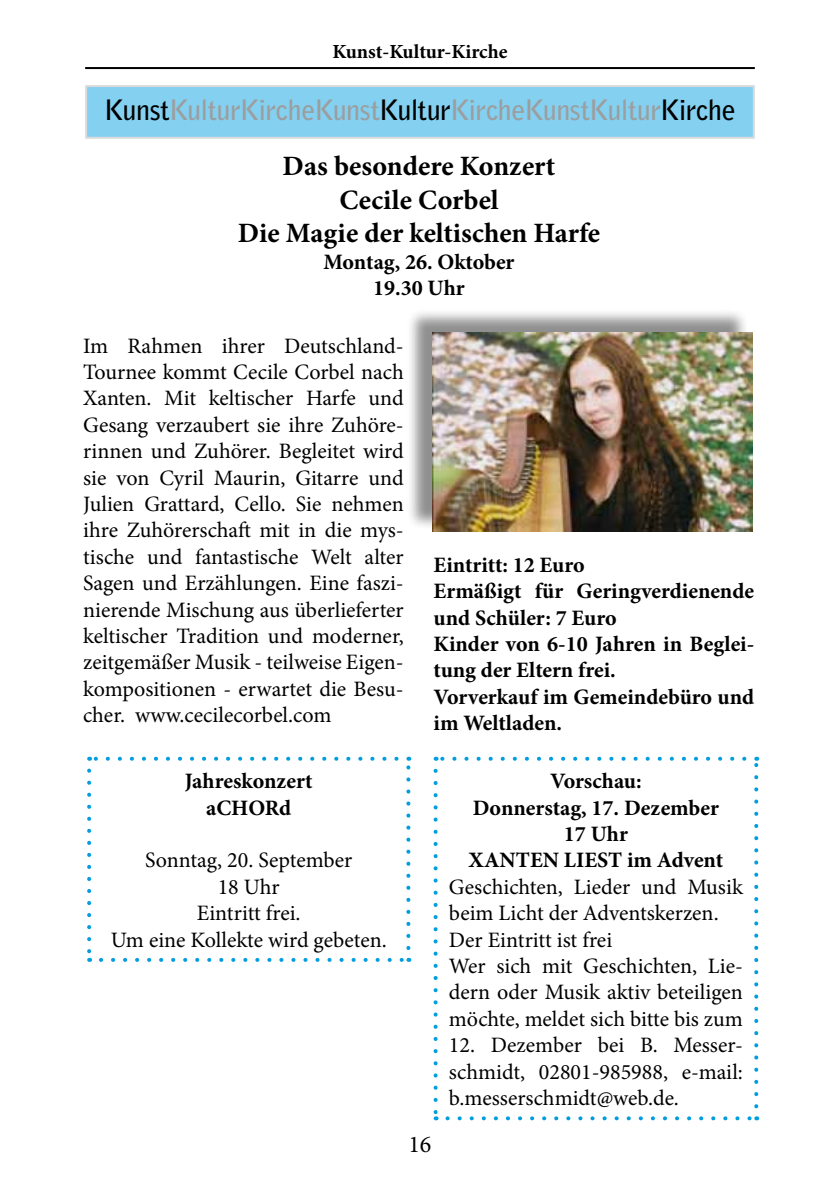
<style>
.page{position:relative;width:840px;height:1191px;background:#fff}
.page>*{position:absolute;margin:0;border:0;box-sizing:border-box;transform-origin:0 0}
.t1{font:700 28px/33.6px "Minion Pro";color:#000;text-align:center}
.t2{font:700 28px "Bell Gothic Std";letter-spacing:-.015em;color:#9c9e9f}
.t3{font:24px "Minion Pro";color:#000}
.t4{font:22px/26.4px "Minion Pro";color:#000;text-align:justify}
.t5{font:700 22px/26.4px "Minion Pro";color:#000;text-align:center}
.t6{font:700 20px "Minion Pro";color:#000}
.s1{color:#000}
</style>
<div class="page">
<hr style="left:85px;top:67px;width:669px;height:2px;background:#000">
<div style="left:86px;top:86px;width:667px;height:52px;background:#84d0f0"></div>
<div style="left:85px;top:85px;width:669px;height:54px;border:2px solid #d9dadb"></div>
<svg style="left:433px;top:770px;width:4px;height:350px"></svg>
<svg style="left:447px;top:1116px;width:309px;height:4px"></svg>
<svg style="left:754px;top:756px;width:3px;height:350px"></svg>
<svg style="left:435px;top:756px;width:309px;height:4px"></svg>
<div style="left:406px;top:308px;width:342px;height:221px;background:#000;opacity:.44"></div>
<img style="left:432px;top:332px;width:320px;height:199px">
<svg style="left:101px;top:958px;width:301px;height:4px"></svg>
<svg style="left:87px;top:770px;width:4px;height:192px"></svg>
<svg style="left:406px;top:756px;width:4px;height:192px"></svg>
<svg style="left:89px;top:756px;width:307px;height:4px"></svg>
<p class="t6" style="left:332px;top:37px;width:176px">Kunst-Kultur-Kirche</p>
<p class="t2" style="left:104px;top:93px;width:632px"><span class="s1">Kunst</span>KulturKircheKunst<span class="s1">Kultur</span>KircheKunstKultur<span class="s1">Kirche</span></p>
<p class="t1" style="left:238px;top:149px;width:364px">Das besondere Konzert<br>Cecile Corbel<br>Die Magie der keltischen Harfe</p>
<p class="t5" style="left:323px;top:248px;width:192px">Montag, 26. Oktober<br>19.30 Uhr</p>
<p class="t4" style="left:83px;top:332px;width:322px">Im Rahmen ihrer Deutschland-Tournee kommt Cecile Corbel nach Xanten. Mit keltischer Harfe und Gesang verzaubert sie ihre Zuhöre&shy;rinnen und Zuhörer. Begleitet wird sie von Cyril Maurin, Gitarre und Julien Grattard, Cello. Sie nehmen ihre Zuhörerschaft mit in die mys&shy;tische und fantastische Welt alter Sagen und Erzählungen. Eine faszi&shy;nierende Mischung aus überlieferter keltischer Tradition und moderner, zeitgemäßer Musik - teilweise Eigen&shy;kompositionen - erwartet die Besu&shy;cher. www.cecilecorbel.com</p>
<p class="t5" style="left:185px;top:767px;width:129px">Jahreskonzert aCHORd</p>
<p class="t4" style="left:111px;top:847px;width:277px;text-align:center">Sonntag, 20. September<br>18 Uhr<br>Eintritt frei.<br>Um eine Kollekte wird gebeten.</p>
<p class="t5" style="left:433px;top:551px;width:322px;text-align:left">Eintritt: 12 Euro<br>Ermäßigt für Geringverdienende und Schüler: 7 Euro<br>Kinder von 6-10 Jahren in Beglei&shy;tung der Eltern frei.<br>Vorverkauf im Gemeindebüro und im Weltladen.</p>
<p class="t5" style="left:468px;top:767px;width:256px">Vorschau:<br>Donnerstag, 17. Dezember<br>17 Uhr<br>XANTEN LIEST im Advent</p>
<p class="t4" style="left:448px;top:873px;width:295px;text-align:left">Geschichten, Lieder und Musik beim Licht der Adventskerzen.<br>Der Eintritt ist frei<br>Wer sich mit Geschichten, Lie&shy;dern oder Musik aktiv beteiligen möchte, meldet sich bitte bis zum</p>
<p class="t4" style="left:448px;top:1032px;width:295px">12. Dezember bei B. Messer&shy;schmidt, 02801-985988, e-mail: b.messerschmidt@web.de.</p>
<p class="t3" style="left:408px;top:1128px;width:25px">16</p>
</div>
